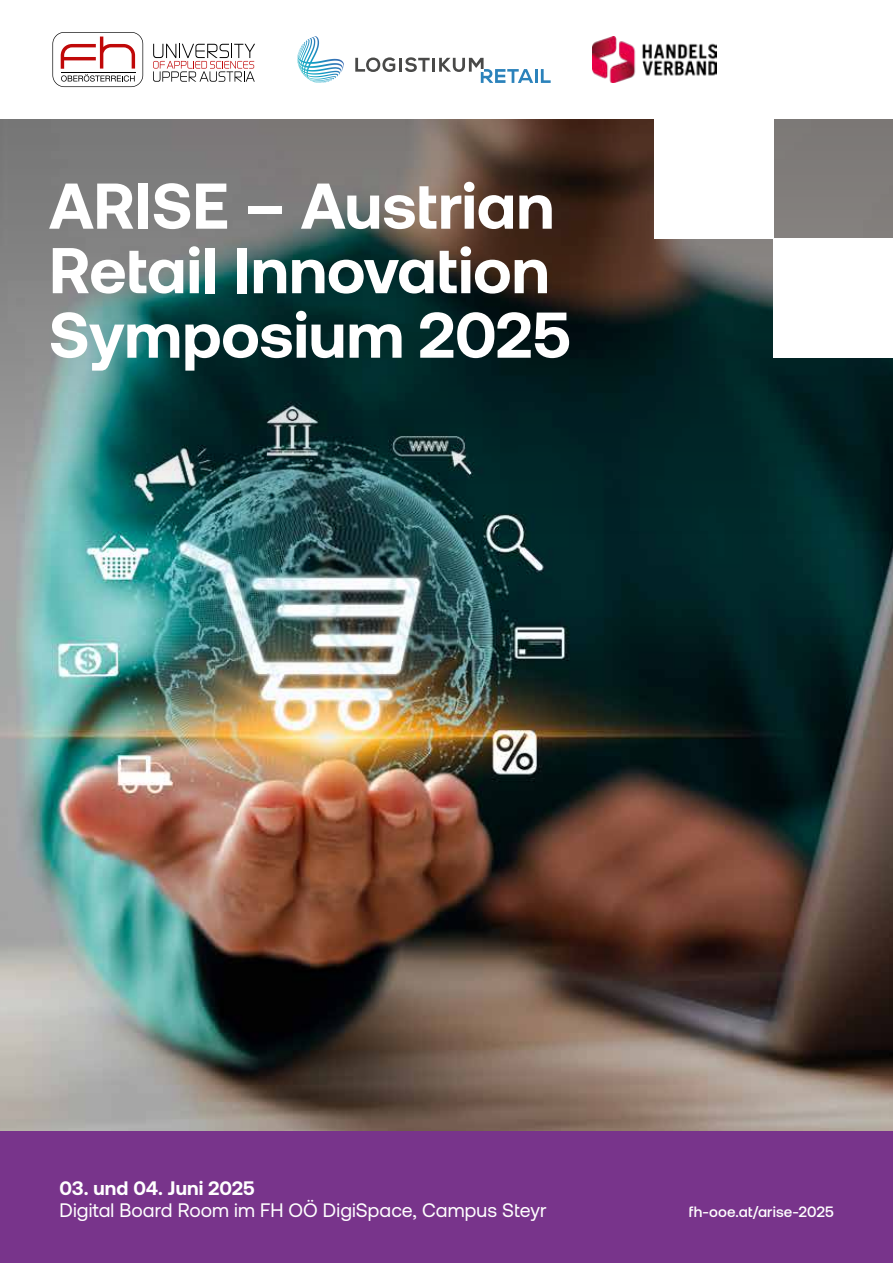
<style>
.page{position:relative;width:893px;height:1263px;background:#fff}
.page>*{position:absolute;margin:0;border:0;box-sizing:border-box;transform-origin:0 0}
.t1{font:700 64.5px/64.5px "Aeonik";color:#fff}
.t2{font:19.5px "Aeonik";letter-spacing:.005em;color:#fff}
.t3{font:700 19.5px "Aeonik";letter-spacing:.005em;color:#fff}
.t4{font:500 15px "Aeonik";letter-spacing:.01em;color:#fff}
</style>
<div class="page">
<img style="left:0;top:536px;width:893px;height:595px">
<svg style="left:0;top:119px;width:893px;height:417px;background:#384e4d"></svg>
<svg style="left:153px;top:44px;width:102px;height:38px"></svg>
<svg style="left:52px;top:32px;width:91px;height:55px"></svg>
<hr style="left:61px;top:73px;width:74px;height:1px;background:#000">
<div style="left:774px;top:238px;width:119px;height:119px;background:#fff"></div>
<div style="left:655px;top:114px;width:119px;height:124px;background:#fff"></div>
<svg style="left:355px;top:57px;width:40px;height:15px"></svg>
<hr style="left:399px;top:58px;width:3px;height:14px;background:#494948">
<svg style="left:405px;top:57px;width:25px;height:15px"></svg>
<hr style="left:432px;top:58px;width:3px;height:14px;background:#494948">
<svg style="left:541px;top:69px;width:10px;height:14px"></svg>
<hr style="left:535px;top:69px;width:3px;height:14px;background:#2b82bb">
<svg style="left:302px;top:36px;width:16px;height:26px"></svg>
<svg style="left:439px;top:58px;width:94px;height:25px"></svg>
<img style="left:593px;top:36px;width:124px;height:47px">
<div style="left:0;top:1131px;width:893px;height:132px;background:#78348b"></div>
<p class="t1" style="left:49px;top:174px;width:523px">ARISE – Austrian<br>Retail Innovation<br>Symposium 2025</p>
<p class="t3" style="left:60px;top:1177px;width:197px">03. und 04. Juni 2025</p>
<p class="t2" style="left:60px;top:1200px;width:489px">Digital Board Room im FH OÖ DigiSpace, Campus Steyr</p>
<p class="t4" style="left:689px;top:1204px;width:146px">fh-ooe.at/arise-2025</p>
</div>
